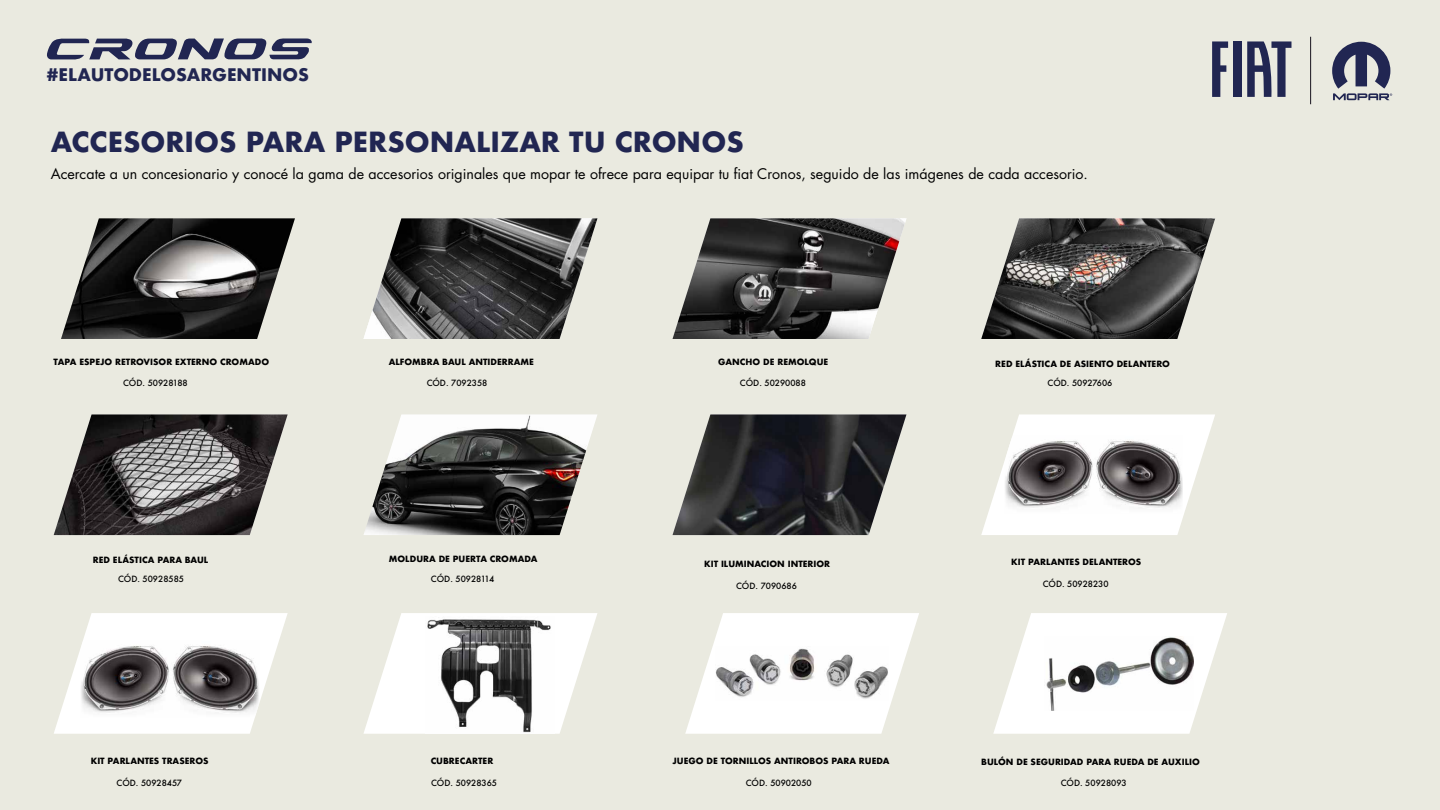
<style>
.page{position:relative;width:1440px;height:810px;background:#eaeae0}
.page>*{position:absolute;margin:0;border:0;box-sizing:border-box;transform-origin:0 0}
.t1{font:700 27px "Futura";color:#212652}
.t2{font:700 16.88px "Futura";color:#212652}
.t3{font:14.25px "Futura Std";color:#000}
.t4{font:700 8.4px "Futura";color:#000}
.t5{font:500 8.4px "Futura";color:#000}
</style>
<div class="page">
<svg style="left:47px;top:38px;width:265px;height:22px"></svg>
<svg style="left:1332px;top:42px;width:60px;height:58px"></svg>
<hr style="left:1310px;top:37px;width:1px;height:67px;background:#18131f">
<svg style="left:54px;top:613px;width:234px;height:121px"></svg>
<img style="left:81px;top:640px;width:178px;height:78px">
<svg style="left:981px;top:414px;width:234px;height:121px"></svg>
<img style="left:1004px;top:436px;width:178px;height:78px">
<img style="left:672px;top:414px;width:235px;height:121px">
<svg style="left:364px;top:613px;width:233px;height:121px"></svg>
<img style="left:426px;top:616px;width:128px;height:118px">
<svg style="left:685px;top:613px;width:234px;height:121px"></svg>
<img style="left:716px;top:647px;width:173px;height:53px">
<svg style="left:993px;top:613px;width:234px;height:121px"></svg>
<img style="left:1045px;top:636px;width:148px;height:75px">
<div style="left:1233px;top:41px;width:8px;height:56px;background:#212652"></div>
<svg style="left:1212px;top:41px;width:16px;height:56px"></svg>
<svg style="left:1247px;top:41px;width:44px;height:56px"></svg>
<img style="left:61px;top:218px;width:234px;height:121px">
<img style="left:363px;top:218px;width:234px;height:121px">
<img style="left:672px;top:218px;width:235px;height:121px">
<img style="left:981px;top:218px;width:234px;height:121px">
<img style="left:54px;top:414px;width:234px;height:121px">
<img style="left:364px;top:414px;width:233px;height:121px">
<h2 class="t2" style="left:47px;top:63px;width:264px">#ELAUTODELOSARGENTINOS</h2>
<h1 class="t1" style="left:51px;top:122px;width:695px">ACCESORIOS PARA PERSONALIZAR TU CRONOS</h1>
<h3 class="t3" style="left:51px;top:165px;width:1039px">Acercate a un concesionario y conocé la gama de accesorios originales que mopar te ofrece para equipar tu fiat Cronos, seguido de las imágenes de cada accesorio.</h3>
<p class="t4" style="left:54px;top:356px;width:217px">TAPA ESPEJO RETROVISOR EXTERNO CROMADO</p>
<p class="t5" style="left:123px;top:377px;width:66px">CÓD. 50928188</p>
<p class="t4" style="left:389px;top:356px;width:147px">ALFOMBRA BAUL ANTIDERRAME</p>
<p class="t5" style="left:427px;top:377px;width:62px">CÓD. 7092358</p>
<p class="t4" style="left:718px;top:356px;width:112px">GANCHO DE REMOLQUE</p>
<p class="t5" style="left:740px;top:377px;width:67px">CÓD. 50290088</p>
<p class="t4" style="left:995px;top:357px;width:176px">RED ELÁSTICA DE ASIENTO DELANTERO</p>
<p class="t5" style="left:1048px;top:377px;width:66px">CÓD. 50927606</p>
<p class="t4" style="left:93px;top:554px;width:117px">RED ELÁSTICA PARA BAUL</p>
<p class="t5" style="left:118px;top:573px;width:67px">CÓD. 50928585</p>
<p class="t4" style="left:389px;top:553px;width:150px">MOLDURA DE PUERTA CROMADA</p>
<p class="t5" style="left:431px;top:573px;width:65px">CÓD. 50928114</p>
<p class="t4" style="left:704px;top:558px;width:128px">KIT ILUMINACION INTERIOR</p>
<p class="t5" style="left:736px;top:580px;width:62px">CÓD. 7090686</p>
<p class="t4" style="left:1011px;top:556px;width:132px">KIT PARLANTES DELANTEROS</p>
<p class="t5" style="left:1043px;top:578px;width:67px">CÓD. 50928230</p>
<p class="t4" style="left:91px;top:755px;width:119px">KIT PARLANTES TRASEROS</p>
<p class="t5" style="left:117px;top:777px;width:67px">CÓD. 50928457</p>
<p class="t4" style="left:431px;top:755px;width:64px">CUBRECARTER</p>
<p class="t5" style="left:431px;top:777px;width:67px">CÓD. 50928365</p>
<p class="t4" style="left:672px;top:755px;width:219px">JUEGO DE TORNILLOS ANTIROBOS PARA RUEDA</p>
<p class="t5" style="left:746px;top:777px;width:67px">CÓD. 50902050</p>
<p class="t4" style="left:981px;top:755px;width:220px">BULÓN DE SEGURIDAD PARA RUEDA DE AUXILIO</p>
<p class="t5" style="left:1061px;top:777px;width:67px">CÓD. 50928093</p>
</div>
